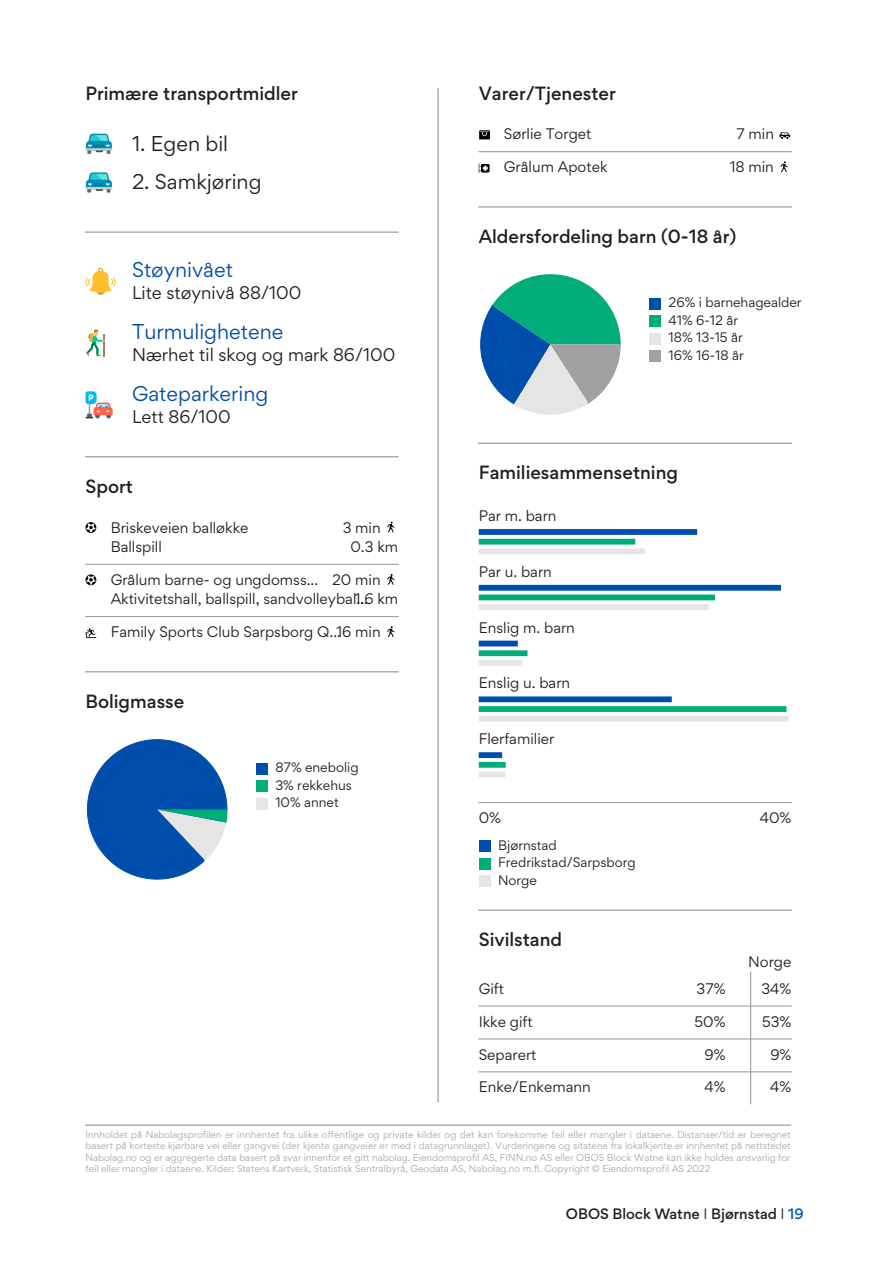
<style>
.page{position:relative;width:893px;height:1263px;background:#fff}
.page>*{position:absolute;margin:0;border:0;box-sizing:border-box;transform-origin:0 0}
.t1{font:19.2px "Gordita";color:#004eab}
.t2{font:19.2px "Gordita";color:#231f20}
.t3{font:500 17.1px "Gordita";color:#231f20}
.t4{font:16.35px "Gordita";color:#231f20}
.t5{font:13.65px/19.4px "Gordita";color:#231f20}
.t6{font:500 13.5px "Gordita";color:#231f20}
.t7{font:12.3px/17.4px "Gordita";color:#231f20}
.t8{font:8.85px/11.6px "Gordita";color:#aaa;text-align:justify}
.s1{font-weight:400}
.s2{color:#015aaa}
</style>
<div class="page">
<hr style="left:437px;top:89px;width:2px;height:1013px;background:#939599">
<hr style="left:86px;top:1124px;width:705px;height:2px;background:#939599">
<hr style="left:85px;top:148px;width:27px;height:2px;background:#cdcdcd">
<svg style="left:86px;top:134px;width:26px;height:20px"></svg>
<hr style="left:85px;top:187px;width:27px;height:2px;background:#cdcdcd">
<svg style="left:86px;top:172px;width:26px;height:21px"></svg>
<hr style="left:86px;top:231px;width:312px;height:2px;background:#939599">
<svg style="left:86px;top:267px;width:30px;height:28px"></svg>
<svg style="left:86px;top:330px;width:19px;height:26px"></svg>
<svg style="left:86px;top:391px;width:27px;height:27px"></svg>
<hr style="left:86px;top:456px;width:312px;height:1px;background:#939599">
<svg style="left:85px;top:522px;width:11px;height:11px"></svg>
<svg style="left:387px;top:522px;width:7px;height:10px"></svg>
<hr style="left:86px;top:564px;width:312px;height:1px;background:#939599">
<svg style="left:85px;top:574px;width:11px;height:11px"></svg>
<svg style="left:387px;top:574px;width:7px;height:11px"></svg>
<hr style="left:86px;top:616px;width:312px;height:1px;background:#939599">
<svg style="left:85px;top:628px;width:11px;height:10px"></svg>
<svg style="left:387px;top:626px;width:7px;height:11px"></svg>
<hr style="left:86px;top:671px;width:312px;height:1px;background:#939599">
<svg style="left:87px;top:739px;width:141px;height:141px"></svg>
<div style="left:256px;top:763px;width:12px;height:11px;background:#004eab"></div>
<div style="left:256px;top:780px;width:12px;height:12px;background:#00ac77"></div>
<div style="left:256px;top:798px;width:12px;height:11px;background:#e5e5e5"></div>
<svg style="left:479px;top:130px;width:11px;height:9px"></svg>
<svg style="left:779px;top:132px;width:11px;height:7px"></svg>
<hr style="left:479px;top:151px;width:312px;height:1px;background:#939599">
<svg style="left:479px;top:163px;width:11px;height:10px"></svg>
<svg style="left:780px;top:161px;width:8px;height:11px"></svg>
<hr style="left:479px;top:206px;width:312px;height:1px;background:#939599">
<svg style="left:480px;top:274px;width:141px;height:141px"></svg>
<div style="left:649px;top:298px;width:12px;height:12px;background:#004eab"></div>
<div style="left:649px;top:315px;width:12px;height:12px;background:#00ac77"></div>
<div style="left:649px;top:333px;width:12px;height:11px;background:#e5e5e5"></div>
<div style="left:649px;top:350px;width:12px;height:12px;background:#a0a0a0"></div>
<hr style="left:479px;top:443px;width:312px;height:1px;background:#939599">
<div style="left:479px;top:529px;width:218px;height:6px;background:#004eab"></div>
<div style="left:479px;top:539px;width:156px;height:6px;background:#00ac77"></div>
<div style="left:479px;top:548px;width:166px;height:6px;background:#e5e5e5"></div>
<div style="left:479px;top:585px;width:302px;height:6px;background:#004eab"></div>
<div style="left:479px;top:594px;width:236px;height:6px;background:#00ac77"></div>
<div style="left:479px;top:604px;width:229px;height:6px;background:#e5e5e5"></div>
<div style="left:479px;top:641px;width:39px;height:5px;background:#004eab"></div>
<div style="left:479px;top:650px;width:48px;height:6px;background:#00ac77"></div>
<div style="left:479px;top:660px;width:43px;height:6px;background:#e5e5e5"></div>
<div style="left:479px;top:696px;width:193px;height:6px;background:#004eab"></div>
<div style="left:479px;top:706px;width:307px;height:6px;background:#00ac77"></div>
<div style="left:479px;top:716px;width:310px;height:6px;background:#e5e5e5"></div>
<div style="left:479px;top:752px;width:23px;height:6px;background:#004eab"></div>
<div style="left:479px;top:762px;width:27px;height:6px;background:#00ac77"></div>
<div style="left:479px;top:772px;width:26px;height:5px;background:#e5e5e5"></div>
<hr style="left:479px;top:802px;width:312px;height:1px;background:#939599">
<div style="left:479px;top:840px;width:11px;height:12px;background:#004eab"></div>
<div style="left:479px;top:858px;width:11px;height:11px;background:#00ac77"></div>
<div style="left:479px;top:875px;width:11px;height:12px;background:#e5e5e5"></div>
<hr style="left:479px;top:909px;width:312px;height:2px;background:#939599">
<hr style="left:750px;top:972px;width:1px;height:132px;background:#939599">
<hr style="left:479px;top:1006px;width:312px;height:1px;background:#939599">
<hr style="left:479px;top:1039px;width:312px;height:1px;background:#939599">
<hr style="left:479px;top:1071px;width:312px;height:1px;background:#939599">
<h2 class="t3" style="left:86px;top:80px;width:214px">Primære transportmidler</h2>
<h1 class="t2" style="left:132px;top:129px;width:98px">1. Egen bil</h1>
<h1 class="t2" style="left:132px;top:168px;width:131px">2. Samkjøring</h1>
<h1 class="t1" style="left:132px;top:255px;width:103px">Støynivået</h1>
<h3 class="t4" style="left:132px;top:281px;width:171px">Lite støynivå 88/100</h3>
<h1 class="t1" style="left:132px;top:317px;width:153px">Turmulighetene</h1>
<h3 class="t4" style="left:132px;top:343px;width:265px">Nærhet til skog og mark 86/100</h3>
<h1 class="t1" style="left:132px;top:379px;width:138px">Gateparkering</h1>
<h3 class="t4" style="left:132px;top:405px;width:100px">Lett 86/100</h3>
<h2 class="t3" style="left:86px;top:474px;width:49px">Sport</h2>
<h3 class="t5" style="left:111px;top:517px;width:139px">Briskeveien balløkke</h3>
<h3 class="t5" style="left:343px;top:517px;width:40px">3 min</h3>
<h3 class="t5" style="left:111px;top:537px;width:53px">Ballspill</h3>
<h3 class="t5" style="left:350px;top:537px;width:49px">0.3 km</h3>
<h3 class="t5" style="left:111px;top:570px;width:272px">Grålum barne- og ungdomss... 20 min<br>Aktivitetshall, ballspill, sandvolleybal...</h3>
<h3 class="t5" style="left:355px;top:589px;width:45px">16 km</h3>
<h3 class="t5" style="left:111px;top:622px;width:272px">Family Sports Club Sarpsborg Q...16 min</h3>
<h2 class="t3" style="left:86px;top:689px;width:100px">Boligmasse</h2>
<h3 class="t7" style="left:275px;top:759px;width:85px">87% enebolig<br>3% rekkehus<br>10% annet</h3>
<h2 class="t3" style="left:479px;top:80px;width:139px">Varer/Tjenester</h2>
<h3 class="t5" style="left:504px;top:124px;width:89px">Sørlie Torget</h3>
<h3 class="t5" style="left:736px;top:124px;width:39px">7 min</h3>
<h3 class="t5" style="left:504px;top:157px;width:105px">Grålum Apotek</h3>
<h3 class="t5" style="left:730px;top:157px;width:46px">18 min</h3>
<h2 class="t3" style="left:479px;top:224px;width:259px">Aldersfordeling barn (0-18 år)</h2>
<h3 class="t7" style="left:669px;top:294px;width:135px">26% i barnehagealder<br>41% 6-12 år<br>18% 13-15 år<br>16% 16-18 år</h3>
<h2 class="t3" style="left:479px;top:460px;width:201px">Familiesammensetning</h2>
<h3 class="t5" style="left:479px;top:506px;width:79px">Par m. barn</h3>
<h3 class="t5" style="left:479px;top:561px;width:75px">Par u. barn</h3>
<h3 class="t5" style="left:479px;top:617px;width:98px">Enslig m. barn</h3>
<h3 class="t5" style="left:479px;top:673px;width:93px">Enslig u. barn</h3>
<h3 class="t5" style="left:479px;top:729px;width:77px">Flerfamilier</h3>
<h3 class="t5" style="left:479px;top:808px;width:24px">0%</h3>
<h3 class="t5" style="left:760px;top:808px;width:33px">40%</h3>
<h3 class="t7" style="left:498px;top:836px;width:139px">Bjørnstad<br>Fredrikstad/Sarpsborg<br>Norge</h3>
<h2 class="t3" style="left:479px;top:927px;width:85px">Sivilstand</h2>
<h3 class="t5" style="left:748px;top:951px;width:45px">Norge</h3>
<h3 class="t5" style="left:479px;top:978px;width:27px">Gift</h3>
<h3 class="t5" style="left:697px;top:978px;width:30px">37%</h3>
<h3 class="t5" style="left:761px;top:978px;width:31px">34%</h3>
<h3 class="t5" style="left:479px;top:1011px;width:55px">Ikke gift</h3>
<h3 class="t5" style="left:695px;top:1011px;width:32px">50%</h3>
<h3 class="t5" style="left:762px;top:1011px;width:31px">53%</h3>
<h3 class="t5" style="left:479px;top:1044px;width:59px">Separert</h3>
<h3 class="t5" style="left:704px;top:1044px;width:23px">9%</h3>
<h3 class="t5" style="left:770px;top:1044px;width:23px">9%</h3>
<h3 class="t5" style="left:479px;top:1077px;width:113px">Enke/Enkemann</h3>
<h3 class="t5" style="left:704px;top:1077px;width:23px">4%</h3>
<h3 class="t5" style="left:770px;top:1077px;width:23px">4%</h3>
<p class="t8" style="left:86px;top:1128px;width:707px">Innholdet på Nabolagsprofilen er innhentet fra ulike offentlige og private kilder og det kan forekomme feil eller mangler i dataene. Distanser/tid er beregnet basert på korteste kjørbare vei eller gangvei (der kjente gangveier er med i datagrunnlaget). Vurderingene og sitatene fra lokalkjente er innhentet på nettstedet Nabolag.no og er aggregerte data basert på svar innenfor et gitt nabolag. Eiendomsprofil AS, FINN.no AS eller OBOS Block Watne kan ikke holdes ansvarlig for feil eller mangler i dataene. Kilder: Statens Kartverk, Statistisk Sentralbyrå, Geodata AS, Nabolag.no m.fl. Copyright © Eiendomsprofil AS 2022</p>
<h3 class="t6" style="left:566px;top:1204px;width:239px">OBOS Block Watne <span class="s1">I</span> Bjørnstad <span class="s1">I</span> <span class="s2">19</span></h3>
</div>
